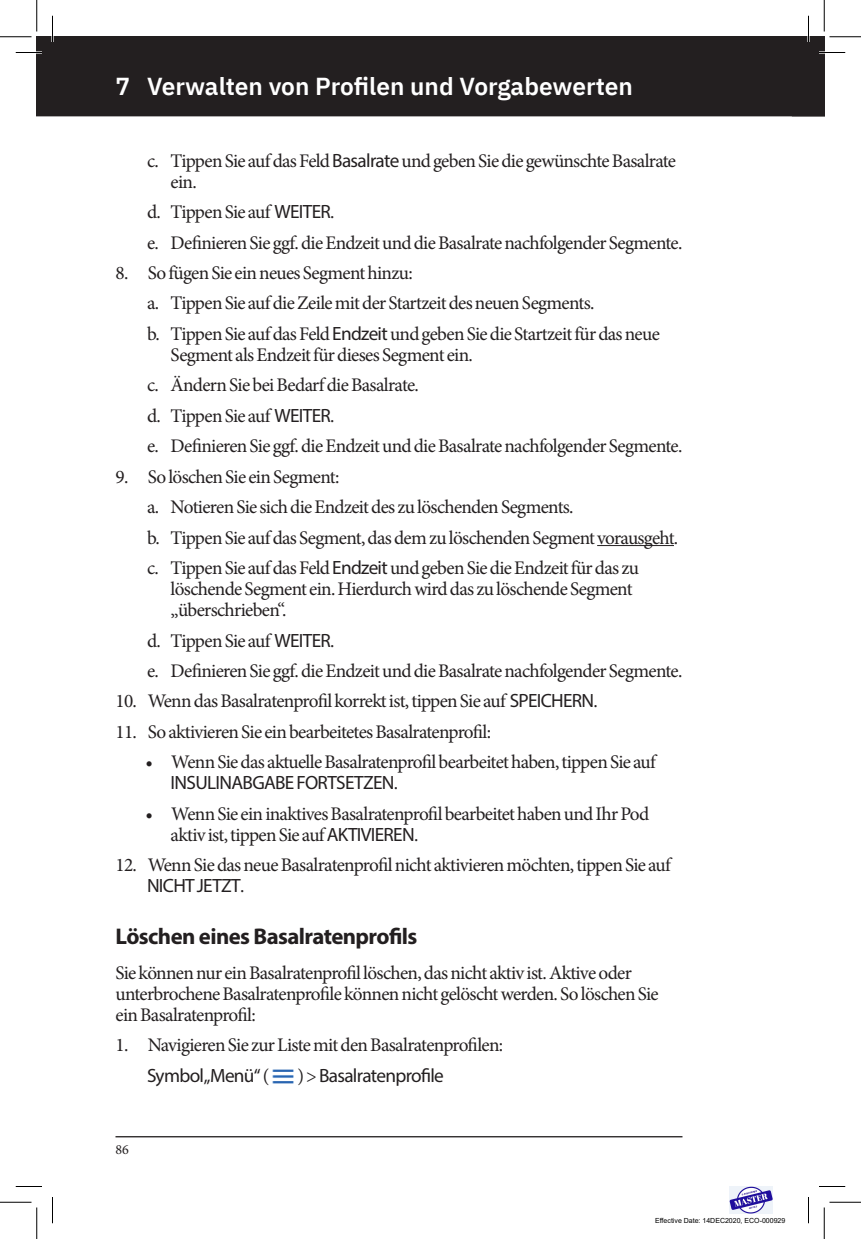
<style>
.page{position:relative;width:861px;height:1239px;background:#fff}
.page>*{position:absolute;margin:0;border:0;box-sizing:border-box;transform-origin:0 0}
.t1{font:600 24.5px "IBM Plex Sans";color:#fff}
.Head2{font:700 22.75px "Myriad Pro";letter-spacing:-.025em;color:#231f20}
.BodyText{font:19.25px/21px "Minion Pro";letter-spacing:-.035em;color:#231f20}
.BodyTextIndent{font:19.25px "Myriad Pro";letter-spacing:-.035em;color:#231f20}
.t2{font:14px "Minion Pro";color:#231f20}
.t3{font:7px "Arial";color:#000}
.s1{font-family:"Myriad Pro"}
.s2{font-family:"Minion Pro"}
</style>
<div class="page">
<div style="left:37px;top:37px;width:787px;height:79px;background:#231f20"></div>
<hr style="left:116px;top:1136px;width:566px;height:1px;background:#231f20">
<hr style="left:597px;top:545px;width:77px;height:1px;background:#231f20">
<img style="left:272px;top:1069px;width:22px;height:15px">
<hr style="left:16px;top:51px;width:26px;height:3px;background:#fff">
<hr style="left:51px;top:16px;width:3px;height:26px;background:#fff">
<svg style="left:16px;top:52px;width:26px;height:1px"></svg>
<svg style="left:16px;top:1186px;width:26px;height:1px"></svg>
<svg style="left:819px;top:1186px;width:26px;height:1px"></svg>
<svg style="left:52px;top:16px;width:1px;height:26px"></svg>
<svg style="left:52px;top:1197px;width:1px;height:26px"></svg>
<svg style="left:792px;top:16px;width:53px;height:100px"></svg>
<svg style="left:808px;top:1197px;width:1px;height:26px"></svg>
<hr style="left:830px;top:36px;width:31px;height:2px;background:#fff">
<hr style="left:823px;top:0;width:2px;height:32px;background:#fff">
<hr style="left:0;top:36px;width:32px;height:1px;background:#000">
<hr style="left:830px;top:36px;width:31px;height:1px;background:#000">
<hr style="left:0;top:1202px;width:32px;height:1px;background:#000">
<hr style="left:830px;top:1202px;width:31px;height:1px;background:#000">
<hr style="left:36px;top:0;width:1px;height:32px;background:#000">
<hr style="left:36px;top:1208px;width:1px;height:31px;background:#000">
<hr style="left:824px;top:0;width:1px;height:32px;background:#000">
<hr style="left:824px;top:1208px;width:1px;height:31px;background:#000">
<img style="left:730px;top:1186px;width:43px;height:28px">
<p class="t1" style="left:116px;top:67px;width:519px">7 Verwalten von Profilen und Vorgabewerten</p>
<p class="BodyText" style="left:171px;top:150px;width:507px;text-indent:-24px">c. Tippen Sie auf das Feld <span class="s1">Basalrate</span> und geben Sie die gewünschte Basalrate ein.</p>
<p class="BodyText" style="left:147px;top:202px;width:189px">d. Tippen Sie auf <span class="s1">WEITER</span>.</p>
<p class="BodyText" style="left:147px;top:232px;width:537px">e. Definieren Sie ggf. die Endzeit und die Basalrate nachfolgender Segmente.</p>
<p class="BodyText" style="left:116px;top:262px;width:299px">8. So fügen Sie ein neues Segment hinzu:</p>
<p class="BodyText" style="left:147px;top:293px;width:449px">a. Tippen Sie auf die Zeile mit der Startzeit des neuen Segments.</p>
<p class="BodyText" style="left:171px;top:323px;width:491px;text-indent:-24px">b. Tippen Sie auf das Feld <span class="s1">Endzeit</span> und geben Sie die Startzeit für das neue<br>Segment als Endzeit für dieses Segment ein.</p>
<p class="BodyText" style="left:147px;top:375px;width:273px">c. Ändern Sie bei Bedarf die Basalrate.</p>
<p class="BodyText" style="left:147px;top:405px;width:189px">d. Tippen Sie auf <span class="s1">WEITER</span>.</p>
<p class="BodyText" style="left:147px;top:436px;width:537px">e. Definieren Sie ggf. die Endzeit und die Basalrate nachfolgender Segmente.</p>
<p class="BodyText" style="left:116px;top:466px;width:225px">9. So löschen Sie ein Segment:</p>
<p class="BodyText" style="left:147px;top:497px;width:428px">a. Notieren Sie sich die Endzeit des zu löschenden Segments.</p>
<p class="BodyText" style="left:147px;top:527px;width:533px">b. Tippen Sie auf das Segment, das dem zu löschenden Segment vorausgeht.</p>
<p class="BodyText" style="left:171px;top:558px;width:470px;text-indent:-24px">c. Tippen Sie auf das Feld <span class="s1">Endzeit</span> und geben Sie die Endzeit für das zu löschende Segment ein. Hierdurch wird das zu löschende Segment „überschrieben“.</p>
<p class="BodyText" style="left:147px;top:630px;width:189px">d. Tippen Sie auf <span class="s1">WEITER</span>.</p>
<p class="BodyText" style="left:147px;top:660px;width:537px">e. Definieren Sie ggf. die Endzeit und die Basalrate nachfolgender Segmente.</p>
<p class="BodyText" style="left:116px;top:691px;width:484px">10. Wenn das Basalratenprofil korrekt ist, tippen Sie auf <span class="s1">SPEICHERN</span>.</p>
<p class="BodyText" style="left:116px;top:721px;width:377px">11. So aktivieren Sie ein bearbeitetes Basalratenprofil:</p>
<p class="BodyText" style="left:171px;top:752px;width:487px;text-indent:-25px">• Wenn Sie das aktuelle Basalratenprofil bearbeitet haben, tippen Sie auf<br><span class="s1">INSULINABGABE FORTSETZEN</span>.</p>
<p class="BodyText" style="left:171px;top:803px;width:480px;text-indent:-25px">• Wenn Sie ein inaktives Basalratenprofil bearbeitet haben und Ihr Pod aktiv ist, tippen Sie auf <span class="s1">AKTIVIEREN</span>.</p>
<p class="BodyText" style="left:147px;top:855px;width:525px;text-indent:-32px">12. Wenn Sie das neue Basalratenprofil nicht aktivieren möchten, tippen Sie auf<br><span class="s1">NICHT JETZT</span>.</p>
<p class="Head2" style="left:116px;top:922px;width:303px">Löschen eines Basalratenprofils</p>
<p class="BodyText" style="left:116px;top:962px;width:545px">Sie können nur ein Basalratenprofil löschen, das nicht aktiv ist. Aktive oder unterbrochene Basalratenprofile können nicht gelöscht werden. So löschen Sie ein Basalratenprofil:</p>
<p class="BodyText" style="left:116px;top:1035px;width:389px">1. Navigieren Sie zur Liste mit den Basalratenprofilen:</p>
<p class="BodyTextIndent" style="left:147px;top:1063px;width:124px">Symbol „Menü“ <span class="s2">(</span></p>
<p class="BodyTextIndent" style="left:297px;top:1063px;width:148px"><span class="s2">) &gt;</span> Basalratenprofile</p>
<p class="t2" style="left:116px;top:1140px;width:15px">86</p>
<p class="t3" style="left:655px;top:1215px;width:132px">Effective Date: 14DEC2020, ECO-000929</p>
</div>
